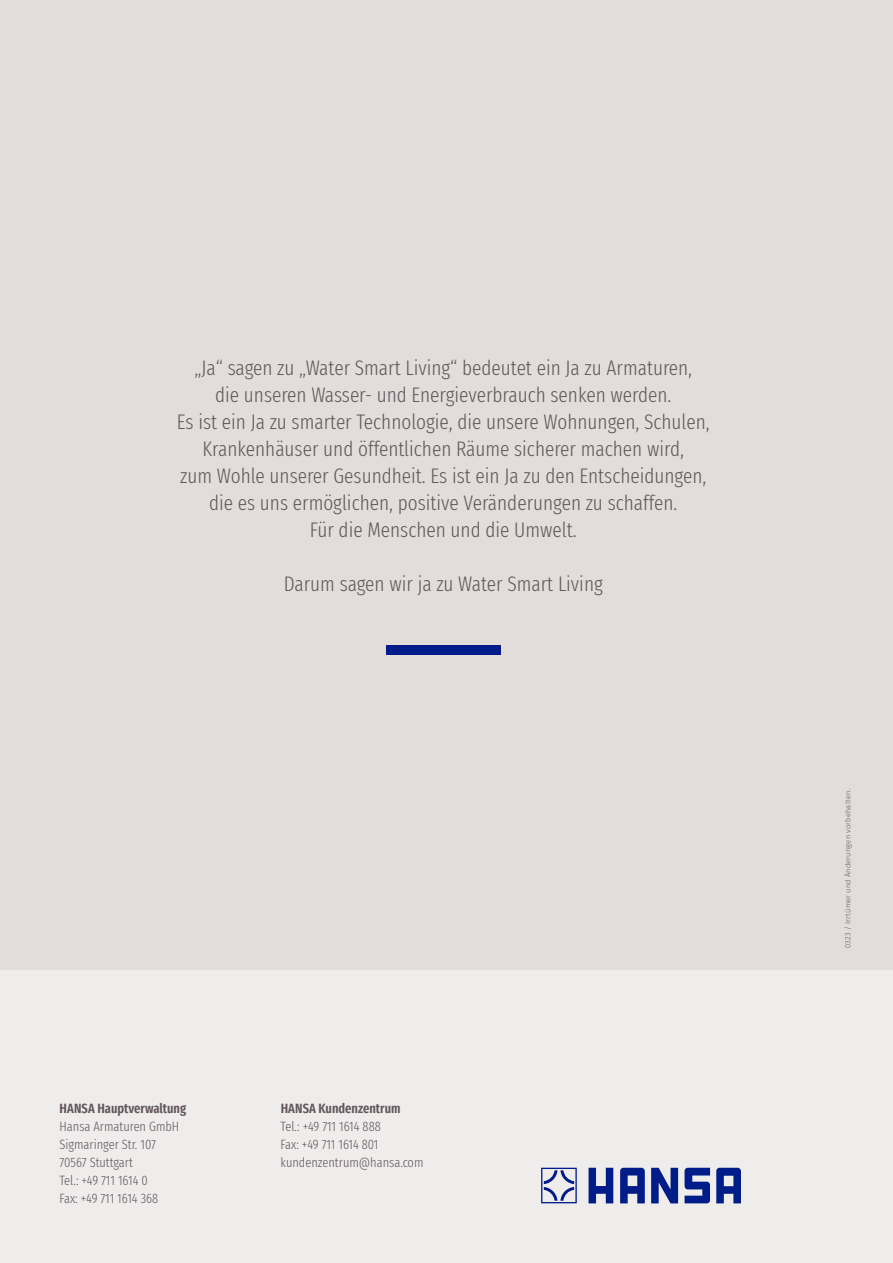
<style>
.page{position:relative;width:893px;height:1263px;background:#efedec}
.page>*{position:absolute;margin:0;border:0;box-sizing:border-box;transform-origin:0 0}
.Co_14_18_FiraSansExt{font:300 extra-condensed 21px/27px "Fira Sans";color:#63565d;text-align:center}
.Co_9_12_Fira_SansExt{font:300 extra-condensed 13.5px "Fira Sans";color:#63565d}
.Co_9_12_Fira_SansExt-2{font:600 extra-condensed 13.5px "Fira Sans";color:#63565d}
.Norm_U4{font:300 7.5px "Fira Sans";letter-spacing:.025em;color:#63565d}
</style>
<div class="page">
<div style="left:0;top:0;width:893px;height:969px;background:#e2ddda"></div>
<svg style="left:541px;top:1168px;width:36px;height:35px"></svg>
<svg style="left:651px;top:1168px;width:27px;height:35px"></svg>
<svg style="left:589px;top:1168px;width:24px;height:35px"></svg>
<svg style="left:685px;top:1168px;width:25px;height:35px"></svg>
<svg style="left:620px;top:1168px;width:25px;height:35px"></svg>
<svg style="left:716px;top:1168px;width:25px;height:35px"></svg>
<div style="left:386px;top:645px;width:115px;height:10px;background:#001c88"></div>
<p class="Co_14_18_FiraSansExt" style="left:177px;top:354px;width:534px">„Ja“ sagen zu „Water Smart Living“ bedeutet ein Ja zu Armaturen,<br>die unseren Wasser- und Energieverbrauch senken werden.<br>Es ist ein Ja zu smarter Technologie, die unsere Wohnungen, Schulen, Krankenhäuser und öffentlichen Räume sicherer machen wird,<br>zum Wohle unserer Gesundheit. Es ist ein Ja zu den Entscheidungen, die es uns ermöglichen, positive Veränderungen zu schaffen.<br>Für die Menschen und die Umwelt.</p>
<p class="Co_14_18_FiraSansExt" style="left:284px;top:570px;width:321px">Darum sagen wir ja zu Water Smart Living</p>
<p class="Co_9_12_Fira_SansExt-2" style="left:60px;top:1098px;width:128px">HANSA Hauptverwaltung</p>
<p class="Co_9_12_Fira_SansExt" style="left:60px;top:1117px;width:121px">Hansa Armaturen GmbH</p>
<p class="Co_9_12_Fira_SansExt" style="left:60px;top:1135px;width:98px">Sigmaringer Str. 107</p>
<p class="Co_9_12_Fira_SansExt" style="left:60px;top:1153px;width:75px">70567 Stuttgart</p>
<p class="Co_9_12_Fira_SansExt" style="left:60px;top:1171px;width:90px">Tel.: +49 711 1614 0</p>
<p class="Co_9_12_Fira_SansExt" style="left:60px;top:1189px;width:100px">Fax: +49 711 1614 368</p>
<p class="Co_9_12_Fira_SansExt-2" style="left:281px;top:1098px;width:121px">HANSA Kundenzentrum</p>
<p class="Co_9_12_Fira_SansExt" style="left:281px;top:1117px;width:102px">Tel.: +49 711 1614 888</p>
<p class="Co_9_12_Fira_SansExt" style="left:281px;top:1135px;width:99px">Fax: +49 711 1614 801</p>
<p class="Co_9_12_Fira_SansExt" style="left:281px;top:1153px;width:144px">kundenzentrum@hansa.com</p>
<p class="Norm_U4" style="left:842px;top:948px;width:161px;rotate:-90deg">0323 / Irrtümer und Änderungen vorbehalten.</p>
</div>
